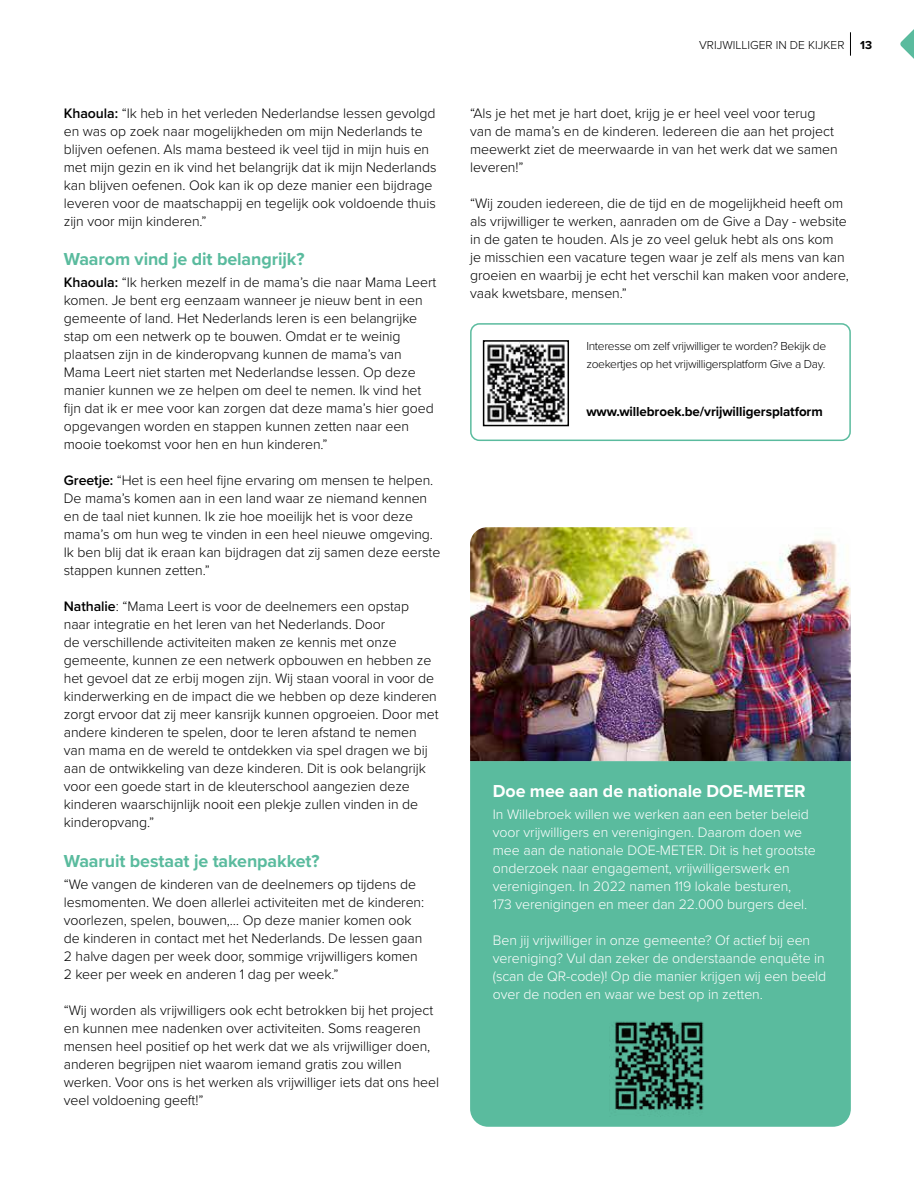
<style>
.page{position:relative;width:914px;height:1191px;background:#fff}
.page>*{position:absolute;margin:0;border:0;box-sizing:border-box;transform-origin:0 0}
.t1{font:700 18px "Proxima Nova";letter-spacing:-.005em;color:#5abb9e}
.t2{font:700 18px "Proxima Nova";letter-spacing:-.005em;color:#fff}
.t3{font:300 14.25px/18px "Proxima Nova";letter-spacing:-.005em;color:#000}
.t4{font:300 14.25px/18px "Proxima Nova";letter-spacing:-.005em;color:#fff}
.t5{font:700 13.5px "Proxima Nova";letter-spacing:-.005em;color:#000}
.t6{font:300 12px/18px "Proxima Nova";letter-spacing:-.025em;color:#000}
.t7{font:300 12px "Proxima Nova";color:#000}
.t8{font:700 12px "Proxima Nova";color:#000}
.s1{font-weight:600}
</style>
<div class="page">
<svg style="left:850px;top:32px;width:1px;height:24px"></svg>
<svg style="left:900px;top:29px;width:14px;height:30px"></svg>
<div style="left:470px;top:761px;width:380px;height:366px;background:#5abb9e"></div>
<img style="left:486px;top:343px;width:80px;height:80px">
<div style="left:483px;top:340px;width:86px;height:86px;border:2px solid #000"></div>
<div style="left:470px;top:323px;width:380px;height:118px;border:2px solid #5abb9e;border-radius:9px"></div>
<img style="left:470px;top:527px;width:380px;height:234px">
<img style="left:609px;top:1015px;width:102px;height:101px">
<p class="t3" style="left:64px;top:104px;width:374px"><span class="s1">Khaoula:</span> “Ik heb in het verleden Nederlandse lessen gevolgd en was op zoek naar mogelijkheden om mijn Nederlands te blijven oefenen. Als mama besteed ik veel tijd in mijn huis en met mijn gezin en ik vind het belangrijk dat ik mijn Nederlands kan blijven oefenen. Ook kan ik op deze manier een bijdrage leveren voor de maatschappij en tegelijk ook voldoende thuis zijn voor mijn kinderen.”</p>
<p class="t1" style="left:64px;top:251px;width:242px">Waarom vind je dit belangrijk?</p>
<p class="t3" style="left:64px;top:274px;width:374px"><span class="s1">Khaoula:</span> “Ik herken mezelf in de mama’s die naar Mama Leert komen. Je bent erg eenzaam wanneer je nieuw bent in een gemeente of land. Het Nederlands leren is een belangrijke stap om een netwerk op te bouwen. Omdat er te weinig plaatsen zijn in de kinderopvang kunnen de mama’s van Mama Leert niet starten met Nederlandse lessen. Op deze manier kunnen we ze helpen om deel te nemen. Ik vind het fijn dat ik er mee voor kan zorgen dat deze mama’s hier goed opgevangen worden en stappen kunnen zetten naar een mooie toekomst voor hen en hun kinderen.”</p>
<p class="t3" style="left:64px;top:472px;width:378px"><span class="s1">Greetje:</span> “Het is een heel fijne ervaring om mensen te helpen.<br>De mama’s komen aan in een land waar ze niemand kennen en de taal niet kunnen. Ik zie hoe moeilijk het is voor deze mama’s om hun weg te vinden in een heel nieuwe omgeving.<br>Ik ben blij dat ik eraan kan bijdragen dat zij samen deze eerste stappen kunnen zetten.”</p>
<p class="t3" style="left:64px;top:598px;width:376px"><span class="s1">Nathalie</span>: “Mama Leert is voor de deelnemers een opstap naar integratie en het leren van het Nederlands. Door<br>de verschillende activiteiten maken ze kennis met onze gemeente, kunnen ze een netwerk opbouwen en hebben ze het gevoel dat ze erbij mogen zijn. Wij staan vooral in voor de kinderwerking en de impact die we hebben op deze kinderen zorgt ervoor dat zij meer kansrijk kunnen opgroeien. Door met andere kinderen te spelen, door te leren afstand te nemen van mama en de wereld te ontdekken via spel dragen we bij aan de ontwikkeling van deze kinderen. Dit is ook belangrijk voor een goede start in de kleuterschool aangezien deze kinderen waarschijnlijk nooit een plekje zullen vinden in de kinderopvang.”</p>
<p class="t1" style="left:64px;top:853px;width:257px">Waaruit bestaat je takenpakket?</p>
<p class="t3" style="left:64px;top:876px;width:362px">“We vangen de kinderen van de deelnemers op tijdens de lesmomenten. We doen allerlei activiteiten met de kinderen: voorlezen, spelen, bouwen,… Op deze manier komen ook de kinderen in contact met het Nederlands. De lessen gaan 2 halve dagen per week door, sommige vrijwilligers komen 2 keer per week en anderen 1 dag per week.”</p>
<p class="t3" style="left:64px;top:1002px;width:377px">“Wij worden als vrijwilligers ook echt betrokken bij het project en kunnen mee nadenken over activiteiten. Soms reageren mensen heel positief op het werk dat we als vrijwilliger doen, anderen begrijpen niet waarom iemand gratis zou willen werken. Voor ons is het werken als vrijwilliger iets dat ons heel veel voldoening geeft!”</p>
<p class="t7" style="left:699px;top:39px;width:147px">VRIJWILLIGER IN DE KIJKER</p>
<p class="t8" style="left:860px;top:39px;width:13px">13</p>
<p class="t3" style="left:470px;top:104px;width:369px">“Als je het met je hart doet, krijg je er heel veel voor terug van de mama’s en de kinderen. Iedereen die aan het project meewerkt ziet de meerwaarde in van het werk dat we samen leveren!”</p>
<p class="t3" style="left:470px;top:194px;width:380px">“Wij zouden iedereen, die de tijd en de mogelijkheid heeft om als vrijwilliger te werken, aanraden om de Give a Day - website in de gaten te houden. Als je zo veel geluk hebt als ons kom<br>je misschien een vacature tegen waar je zelf als mens van kan groeien en waarbij je echt het verschil kan maken voor andere, vaak kwetsbare, mensen.”</p>
<p class="t6" style="left:586px;top:337px;width:241px">Interesse om zelf vrijwilliger te worden? Bekijk de zoekertjes op het vrijwilligersplatform Give a Day.</p>
<p class="t5" style="left:586px;top:406px;width:238px">www.willebroek.be/vrijwilligersplatform</p>
<p class="t2" style="left:493px;top:782px;width:314px">Doe mee aan de nationale DOE-METER</p>
<p class="t4" style="left:493px;top:806px;width:324px">In Willebroek willen we werken aan een beter beleid voor vrijwilligers en verenigingen. Daarom doen we mee aan de nationale DOE-METER. Dit is het grootste onderzoek naar engagement, vrijwilligerswerk en verenigingen. In 2022 namen 119 lokale besturen,<br>173 verenigingen en meer dan 22.000 burgers deel.</p>
<p class="t4" style="left:493px;top:932px;width:335px">Ben jij vrijwilliger in onze gemeente? Of actief bij een vereniging? Vul dan zeker de onderstaande enquête in (scan de QR-code)! Op die manier krijgen wij een beeld over de noden en waar we best op in zetten.</p>
</div>
